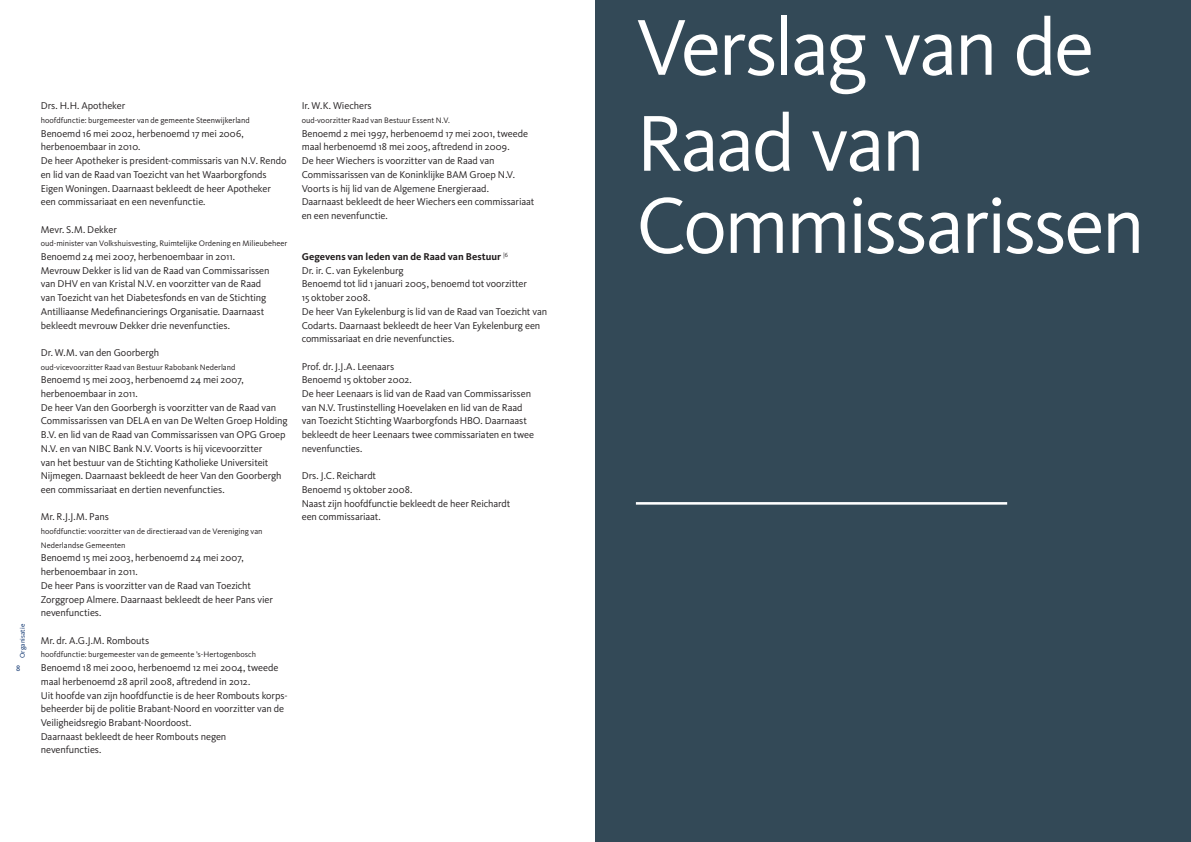
<style>
.page{position:relative;width:1191px;height:842px;background:#fff}
.page>*{position:absolute;margin:0;border:0;box-sizing:border-box;transform-origin:0 0}
.t1{font:82px/95.9px "Kievit";letter-spacing:-.035em;color:#fff}
.t2{font:10.2px/13.7px "Kievit";letter-spacing:-.01em;color:#231f20}
.t3{font:8.2px/13.7px "Kievit";letter-spacing:-.005em;color:#231f20}
.t4{font:8.2px "Kievit";color:#002a68}
.t5{font:7px "Kievit";color:#002a68}
.s1{font-weight:700}
</style>
<div class="page">
<div style="left:595px;top:0;width:596px;height:842px;background:#334957"></div>
<hr style="left:636px;top:502px;width:371px;height:3px;background:#fff">
<p class="t5" style="left:19px;top:658px;width:36px;rotate:-90deg">Organisatie</p>
<p class="t4" style="left:16px;top:664px;width:6px">8</p>
<p class="t2" style="left:41px;top:99px;width:86px">Drs. H.H. Apotheker</p>
<p class="t3" style="left:41px;top:113px;width:211px">hoofdfunctie: burgemeester van de gemeente Steenwijkerland</p>
<p class="t2" style="left:41px;top:127px;width:247px">Benoemd 16 mei 2002, herbenoemd 17 mei 2006, herbenoembaar in 2010.<br>De heer Apotheker is president-commissaris van N.V. Rendo en lid van de Raad van Toezicht van het Waarborgfonds Eigen Woningen. Daarnaast bekleedt de heer Apotheker een commissariaat en een nevenfunctie.</p>
<p class="t2" style="left:41px;top:222px;width:78px">Mevr. S.M. Dekker</p>
<p class="t3" style="left:41px;top:237px;width:248px">oud-minister van Volkshuisvesting, Ruimtelijke Ordening en Milieubeheer</p>
<p class="t2" style="left:41px;top:250px;width:230px">Benoemd 24 mei 2007, herbenoembaar in 2011.<br>Mevrouw Dekker is lid van de Raad van Commissarissen van DHV en van Kristal N.V. en voorzitter van de Raad van Toezicht van het Diabetesfonds en van de Stichting Antilliaanse Medefinancierings Organisatie. Daarnaast bekleedt mevrouw Dekker drie nevenfuncties.</p>
<p class="t2" style="left:41px;top:346px;width:120px">Dr. W.M. van den Goorbergh</p>
<p class="t3" style="left:41px;top:360px;width:196px">oud-vicevoorzitter Raad van Bestuur Rabobank Nederland</p>
<p class="t2" style="left:41px;top:373px;width:248px">Benoemd 15 mei 2003, herbenoemd 24 mei 2007, herbenoembaar in 2011.<br>De heer Van den Goorbergh is voorzitter van de Raad van Commissarissen van DELA en van De Welten Groep Holding B.V. en lid van de Raad van Commissarissen van OPG Groep N.V. en van NIBC Bank N.V. Voorts is hij vicevoorzitter<br>van het bestuur van de Stichting Katholieke Universiteit Nijmegen. Daarnaast bekleedt de heer Van den Goorbergh een commissariaat en dertien nevenfuncties.</p>
<p class="t2" style="left:41px;top:510px;width:70px">Mr. R.J.J.M. Pans</p>
<p class="t3" style="left:41px;top:525px;width:223px">hoofdfunctie: voorzitter van de directieraad van de Vereniging van<br>Nederlandse Gemeenten</p>
<p class="t2" style="left:41px;top:551px;width:234px">Benoemd 15 mei 2003, herbenoemd 24 mei 2007, herbenoembaar in 2011.<br>De heer Pans is voorzitter van de Raad van Toezicht Zorggroep Almere. Daarnaast bekleedt de heer Pans vier nevenfuncties.</p>
<p class="t2" style="left:41px;top:633px;width:110px">Mr. dr. A.G.J.M. Rombouts</p>
<p class="t3" style="left:41px;top:648px;width:217px">hoofdfunctie: burgemeester van de gemeente ’s-Hertogenbosch</p>
<p class="t2" style="left:41px;top:661px;width:248px">Benoemd 18 mei 2000, herbenoemd 12 mei 2004, tweede maal herbenoemd 28 april 2008, aftredend in 2012.<br>Uit hoofde van zijn hoofdfunctie is de heer Rombouts korps&shy;beheerder bij de politie Brabant-Noord en voorzitter van de Veiligheidsregio Brabant-Noordoost.<br>Daarnaast bekleedt de heer Rombouts negen nevenfuncties.</p>
<p class="t2" style="left:302px;top:99px;width:71px">Ir. W.K. Wiechers</p>
<p class="t3" style="left:302px;top:113px;width:150px">oud-voorzitter Raad van Bestuur Essent N.V.</p>
<p class="t2" style="left:302px;top:127px;width:234px">Benoemd 2 mei 1997, herbenoemd 17 mei 2001, tweede maal herbenoemd 18 mei 2005, aftredend in 2009.<br>De heer Wiechers is voorzitter van de Raad van Commissarissen van de Koninklijke BAM Groep N.V.<br>Voorts is hij lid van de Algemene Energieraad.<br>Daarnaast bekleedt de heer Wiechers een commissariaat en een nevenfunctie.</p>
<p class="t2" style="left:302px;top:250px;width:247px"><span class="s1">Gegevens van leden van de Raad van Bestuur</span> <sup>|6<br></sup>Dr. ir. C. van Eykelenburg<br>Benoemd tot lid 1 januari 2005, benoemd tot voorzitter<br>15 oktober 2008.<br>De heer Van Eykelenburg is lid van de Raad van Toezicht van Codarts. Daarnaast bekleedt de heer Van Eykelenburg een commissariaat en drie nevenfuncties.</p>
<p class="t2" style="left:302px;top:359px;width:234px">Prof. dr. J.J.A. Leenaars<br>Benoemd 15 oktober 2002.<br>De heer Leenaars is lid van de Raad van Commissarissen van N.V. Trustinstelling Hoevelaken en lid van de Raad van Toezicht Stichting Waarborgfonds HBO. Daarnaast bekleedt de heer Leenaars twee commissariaten en twee nevenfuncties.</p>
<p class="t2" style="left:302px;top:469px;width:210px">Drs. J.C. Reichardt<br>Benoemd 15 oktober 2008.<br>Naast zijn hoofdfunctie bekleedt de heer Reichardt een commissariaat.</p>
<h1 class="t1" style="left:636px;top:0;width:459px">Verslag van de<br>Raad van</h1>
<h1 class="t1" style="left:636px;top:179px;width:510px">Commissarissen</h1>
</div>
